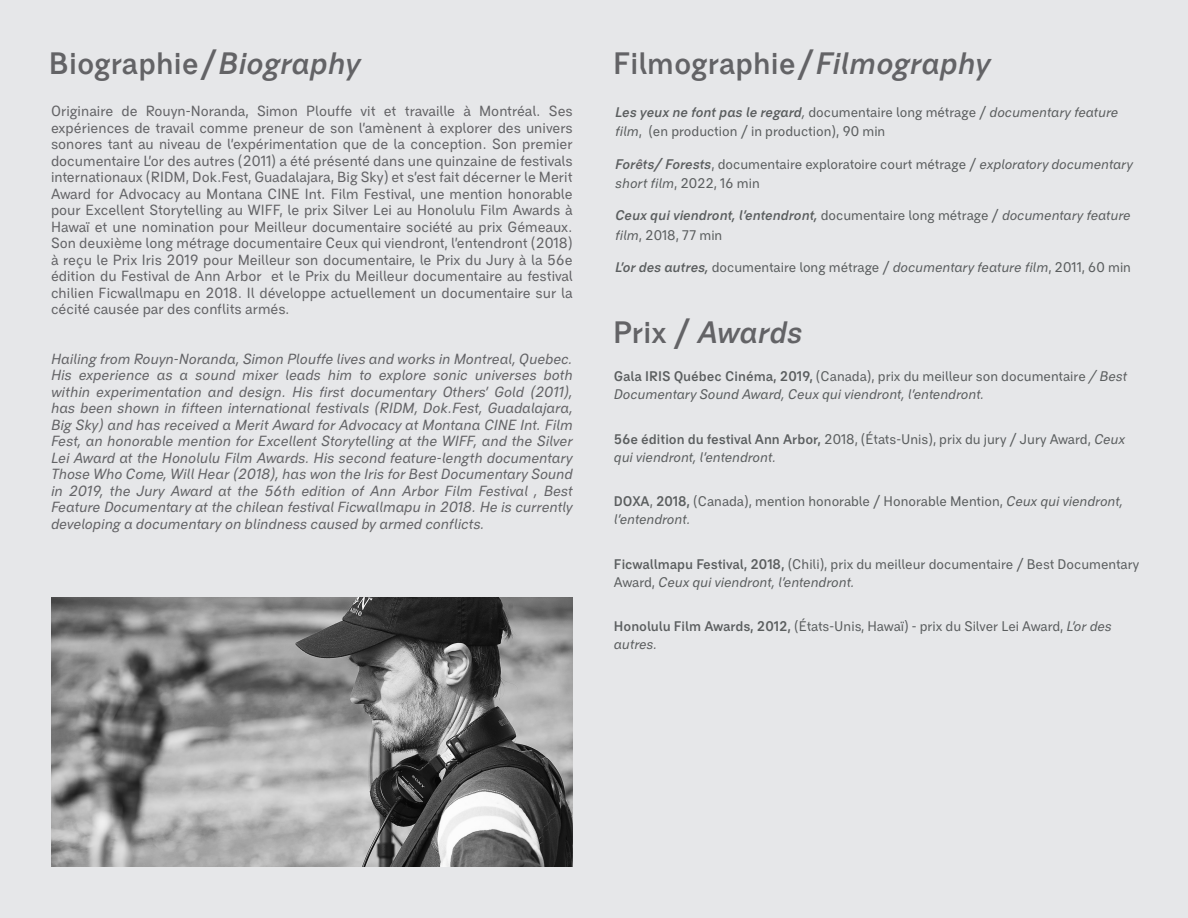
<style>
.page{position:relative;width:1188px;height:918px;background:#e6e7e9}
.page>*{position:absolute;margin:0;border:0;box-sizing:border-box;transform-origin:0 0}
.titre_partie{font:700 30px "Videographe LM";color:#636366}
.titre_partie-2{font:italic 700 30px "Videographe LM";color:#636366}
.texte_francais{font:14.25px/16.5px "Videographe RB";color:#636366;text-align:justify}
.texte_anglais{font:italic 14.25px/16.5px "Videographe RB";color:#636366;text-align:justify}
.filmographie{font:13.5px/18px "Videographe RB";color:#5b5e5f}
.filmographie-2{font:italic 13.5px/18px "Videographe RB";color:#5b5e5f}
.s1{font-style:italic}
.s2{font-family:"Videographe LM";font-weight:700;font-style:italic}
.s3{font-family:"Videographe LM";font-weight:700;font-style:italic;color:#636366}
.s4{font-style:normal}
.s5{font-family:"Videographe LM";font-weight:700;font-style:normal}
.s6{font-family:"Videographe LM";font-weight:700}
</style>
<div class="page">
<img style="left:51px;top:598px;width:522px;height:269px">
<p class="titre_partie" style="left:49px;top:45px;width:313px">Biographie/<span class="s1">Biography</span></p>
<p class="titre_partie" style="left:613px;top:45px;width:379px">Filmographie/<span class="s1">Filmography</span></p>
<p class="texte_francais" style="left:51px;top:103px;width:523px">Originaire de Rouyn-Noranda, Simon Plouffe vit et travaille à Montréal. Ses expériences de travail comme preneur de son l’amènent à explorer des univers sonores tant au niveau de l’expérimentation que de la conception. Son premier documentaire L’or des autres (2011) a été présenté dans une quinzaine de festivals internationaux (RIDM, Dok.Fest, Guadalajara, Big Sky) et s’est fait décerner le Merit Award for Advocacy au Montana CINE Int. Film Festival, une mention honorable pour Excellent Storytelling au WIFF, le prix Silver Lei au Honolulu Film Awards à Hawaï et une nomination pour Meilleur documentaire société au prix Gémeaux.<br>Son deuxième long métrage documentaire Ceux qui viendront, l’entendront (2018) à reçu le Prix Iris 2019 pour Meilleur son documentaire, le Prix du Jury à la 56e édition du Festival de Ann Arbor et le Prix du Meilleur documentaire au festival chilien Ficwallmapu en 2018. Il développe actuellement un documentaire sur la cécité causée par des conflits armés.</p>
<p class="texte_anglais" style="left:51px;top:350px;width:523px">Hailing from Rouyn-Noranda, Simon Plouffe lives and works in Montreal, Quebec.<br>His experience as a sound mixer leads him to explore sonic universes both within experimentation and design. His first documentary Others’ Gold (2011), has been shown in fifteen international festivals (RIDM, Dok.Fest, Guadalajara, Big Sky) and has received a Merit Award for Advocacy at Montana CINE Int. Film Fest, an honorable mention for Excellent Storytelling at the WIFF, and the Silver Lei Award at the Honolulu Film Awards. His second feature-length documentary Those Who Come, Will Hear (2018), has won the Iris for Best Documentary Sound in 2019, the Jury Award at the 56th edition of Ann Arbor Film Festival , Best Feature Documentary at the chilean festival Ficwallmapu in 2018. He is currently developing a documentary on blindness caused by armed conflicts.</p>
<p class="filmographie" style="left:615px;top:102px;width:505px;line-height:19.5px"><span class="s2">Les yeux ne font pas le regard</span><span class="s1">,</span> documentaire long métrage / <span class="s1">documentary feature film</span>, (en production / in production), 90 min</p>
<p class="filmographie" style="left:615px;top:154px;width:519px;line-height:19.5px"><span class="s2">For</span><span class="s3">ê</span><span class="s2">ts/ Forests</span>, documentaire exploratoire court métrage / <span class="s1">exploratory documentary short film</span>, 2022, 16 min</p>
<p class="filmographie" style="left:615px;top:206px;width:517px;line-height:19.5px"><span class="s2">Ceux qui viendront, l’entendront,</span> documentaire long métrage / <span class="s1">documentary feature film</span>, 2018, 77 min</p>
<p class="filmographie" style="left:615px;top:258px;width:517px"><span class="s2">L’or des autres,</span> documentaire long métrage / <span class="s1">documentary feature film</span>, 2011, 60 min</p>
<p class="titre_partie-2" style="left:613px;top:314px;width:191px"><span class="s4">Prix /</span> Awards</p>
<p class="filmographie-2" style="left:614px;top:367px;width:515px"><span class="s5">Gala IRIS Québec Cinéma, 2019,</span> <span class="s4">(Canada), prix du meilleur son documentaire</span> / Best<br>Documentary Sound Award, Ceux qui viendront, l’entendront.</p>
<p class="filmographie" style="left:614px;top:430px;width:513px"><span class="s6">56e édition du festival Ann Arbor,</span> 2018, (États-Unis), prix du jury / Jury Award, <span class="s1">Ceux qui viendront, l’entendront.</span></p>
<p class="filmographie" style="left:614px;top:492px;width:511px"><span class="s6">DOXA</span>, <span class="s6">2018,</span> (Canada), mention honorable / Honorable Mention, <span class="s1">Ceux qui viendront, l’entendront.</span></p>
<p class="filmographie" style="left:614px;top:555px;width:527px"><span class="s6">Ficwallmapu Festival, 2018,</span> (Chili), prix du meilleur documentaire / Best Documentary<br>Award, <span class="s1">Ceux qui viendront, l’entendront.</span></p>
<p class="filmographie" style="left:614px;top:617px;width:499px"><span class="s6">Honolulu Film Awards, 2012,</span> (États-Unis, Hawaï) - prix du Silver Lei Award, <span class="s1">L’or des autres.</span></p>
</div>
